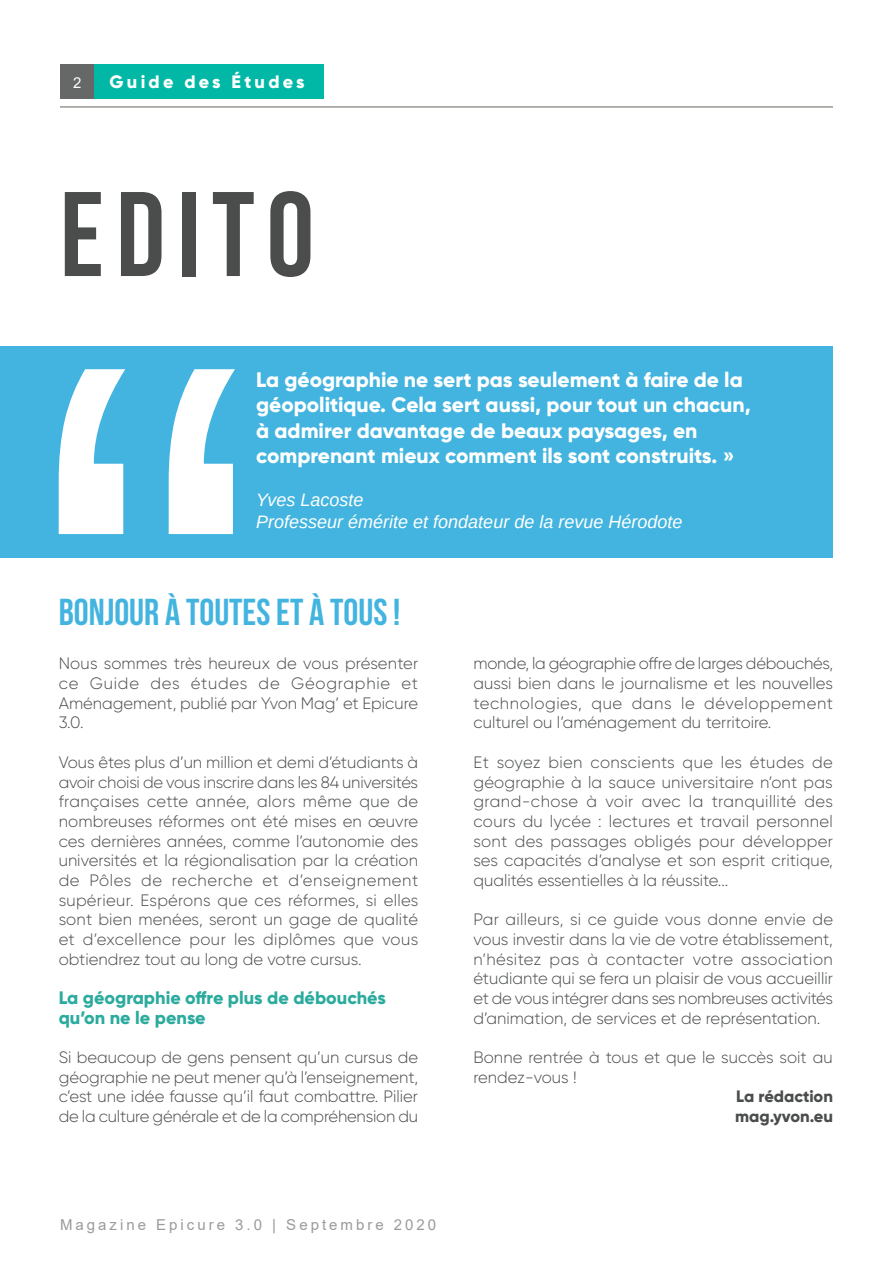
<style>
.page{position:relative;width:893px;height:1263px;background:#fff}
.page>*{position:absolute;margin:0;border:0;box-sizing:border-box;transform-origin:0 0}
.t1{font:120px "Bebas Neue";letter-spacing:.1em;color:#4b4d4d}
.t2{font:37.5px "Bebas Neue";color:#42b4df}
.t3{font:800 21px/25.2px "Gilroy";color:#fff}
.t4{font:italic 18px/21.6px "Arimo";color:#fff}
.t5{font:800 18px/19.6px "Gilroy";color:#2baa9e}
.t6{font:800 18px "Gilroy";letter-spacing:.18em;color:#fff}
.t7{font:300 16.5px/19.6px "Gilroy";color:#4b4d4d;text-align:justify}
.t8{font:800 16.5px/19.6px "Gilroy";color:#4b4d4d}
.t9{font:15px "Arial";letter-spacing:.2em;color:#999b9c}
.t10{font:15px "Arial";color:#fff}
</style>
<div class="page">
<div style="left:60px;top:64px;width:34px;height:34px;background:#666767"></div>
<div style="left:94px;top:64px;width:230px;height:34px;background:#00b8a5"></div>
<hr style="left:60px;top:106px;width:773px;height:1px;background:#73776c">
<div style="left:0;top:346px;width:833px;height:211px;background:#42b4df"></div>
<svg style="left:59px;top:369px;width:176px;height:165px"></svg>
<p class="t10" style="left:73px;top:72px;width:10px">2</p>
<p class="t6" style="left:110px;top:71px;width:197px">Guide des Études</p>
<h1 class="t1" style="left:60px;top:169px;width:256px">EDITO</h1>
<p class="t3" style="left:256px;top:367px;width:496px">La géographie ne sert pas seulement à faire de la géopolitique. Cela sert aussi, pour tout un chacun, à admirer davantage de beaux paysages, en comprenant mieux comment ils sont construits. »</p>
<p class="t4" style="left:256px;top:489px;width:428px">Yves Lacoste<br>Professeur émérite et fondateur de la revue Hérodote</p>
<h2 class="t2" style="left:59px;top:592px;width:343px">BONJOUR À TOUTES ET À TOUS !</h2>
<p class="t7" style="left:59px;top:654px;width:361px">Nous sommes très heureux de vous présenter ce Guide des études de Géographie et Aménagement, publié par Yvon Mag’ et Epicure 3.0.</p>
<p class="t7" style="left:59px;top:752px;width:361px">Vous êtes plus d’un million et demi d’étudiants à avoir choisi de vous inscrire dans les 84 universités françaises cette année, alors même que de nombreuses réformes ont été mises en œuvre ces dernières années, comme l’autonomie des universités et la régionalisation par la création de Pôles de recherche et d’enseignement supérieur. Espérons que ces réformes, si elles sont bien menées, seront un gage de qualité et d’excellence pour les diplômes que vous obtiendrez tout au long de votre cursus.</p>
<p class="t5" style="left:59px;top:988px;width:329px">La géographie offre plus de débouchés qu’on ne le pense</p>
<p class="t7" style="left:59px;top:1047px;width:361px">Si beaucoup de gens pensent qu’un cursus de géographie ne peut mener qu’à l’enseignement, c’est une idée fausse qu’il faut combattre. Pilier de la culture générale et de la compréhension du</p>
<p class="t9" style="left:60px;top:1214px;width:378px">Magazine Epicure 3.0 | Septembre 2020</p>
<p class="t7" style="left:473px;top:654px;width:361px">monde, la géographie offre de larges débouchés, aussi bien dans le journalisme et les nouvelles technologies, que dans le développement culturel ou l’aménagement du territoire.</p>
<p class="t7" style="left:473px;top:752px;width:361px">Et soyez bien conscients que les études de géographie à la sauce universitaire n’ont pas grand-chose à voir avec la tranquillité des cours du lycée : lectures et travail personnel sont des passages obligés pour développer ses capacités d’analyse et son esprit critique, qualités essentielles à la réussite...</p>
<p class="t7" style="left:473px;top:909px;width:361px">Par ailleurs, si ce guide vous donne envie de vous investir dans la vie de votre établissement, n’hésitez pas à contacter votre association étudiante qui se fera un plaisir de vous accueillir et de vous intégrer dans ses nombreuses activités d’animation, de services et de représentation.</p>
<p class="t7" style="left:473px;top:1047px;width:361px">Bonne rentrée à tous et que le succès soit au rendez-vous !</p>
<p class="t8" style="left:735px;top:1087px;width:99px">La rédaction mag.yvon.eu</p>
</div>
